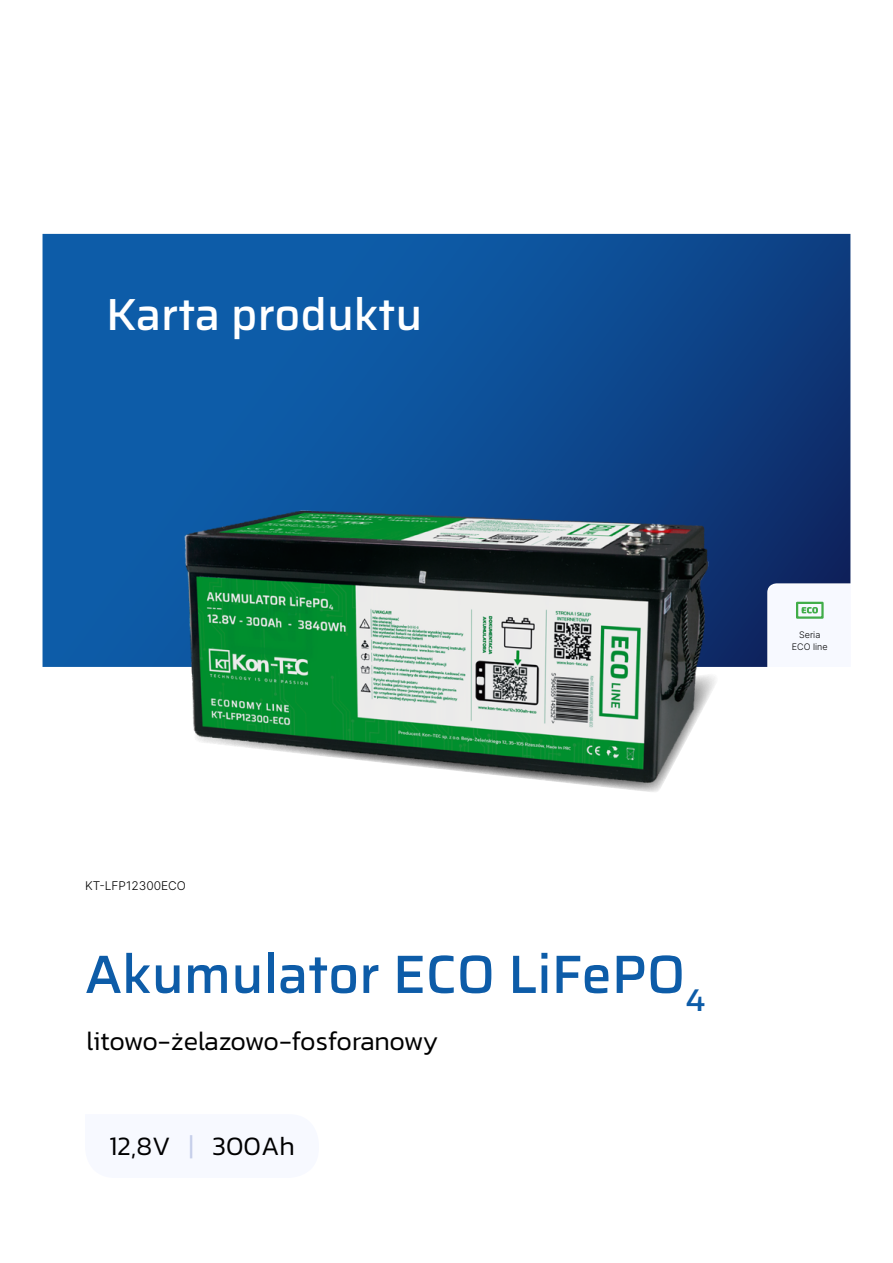
<style>
.page{position:relative;width:893px;height:1263px;background:#fff}
.page>*{position:absolute;margin:0;border:0;box-sizing:border-box;transform-origin:0 0}
.t1{font:500 54px "Saira";color:#0d5ca8}
.t2{font:500 45px "Saira";color:#fff}
.t3{font:300 27px "Kanit";letter-spacing:-.035em;color:#000}
.t4{font:300 27px "Kanit";letter-spacing:-.01em;color:#000}
.t5{font:300 12px "Inter";color:#000}
.t6{font:300 9px/12px "Inter";color:#000;text-align:center}
.s1{color:#c5ceea}
</style>
<div class="page">
<svg style="left:43px;top:234px;width:807px;height:433px;background:#0d4e96"></svg>
<svg style="left:589px;top:676px;width:127px;height:116px"></svg>
<img style="left:181px;top:505px;width:531px;height:280px">
<svg style="left:766px;top:583px;width:85px;height:84px"></svg>
<h2 class="t2" style="left:106px;top:280px;width:317px">Karta produktu</h2>
<p class="t6" style="left:792px;top:629px;width:37px">Seria<br>ECO line</p>
<p class="t5" style="left:85px;top:877px;width:102px">KT-LFP12300ECO</p>
<h1 class="t1" style="left:85px;top:933px;width:622px">Akumulator ECO LiFePO<sub>4</sub></h1>
<p class="t3" style="left:87px;top:1022px;width:353px">litowo-żelazowo-fosforanowy</p>
<p class="t4" style="left:109px;top:1126px;width:187px">12,8V <span class="s1">|</span> 300Ah</p>
</div>
